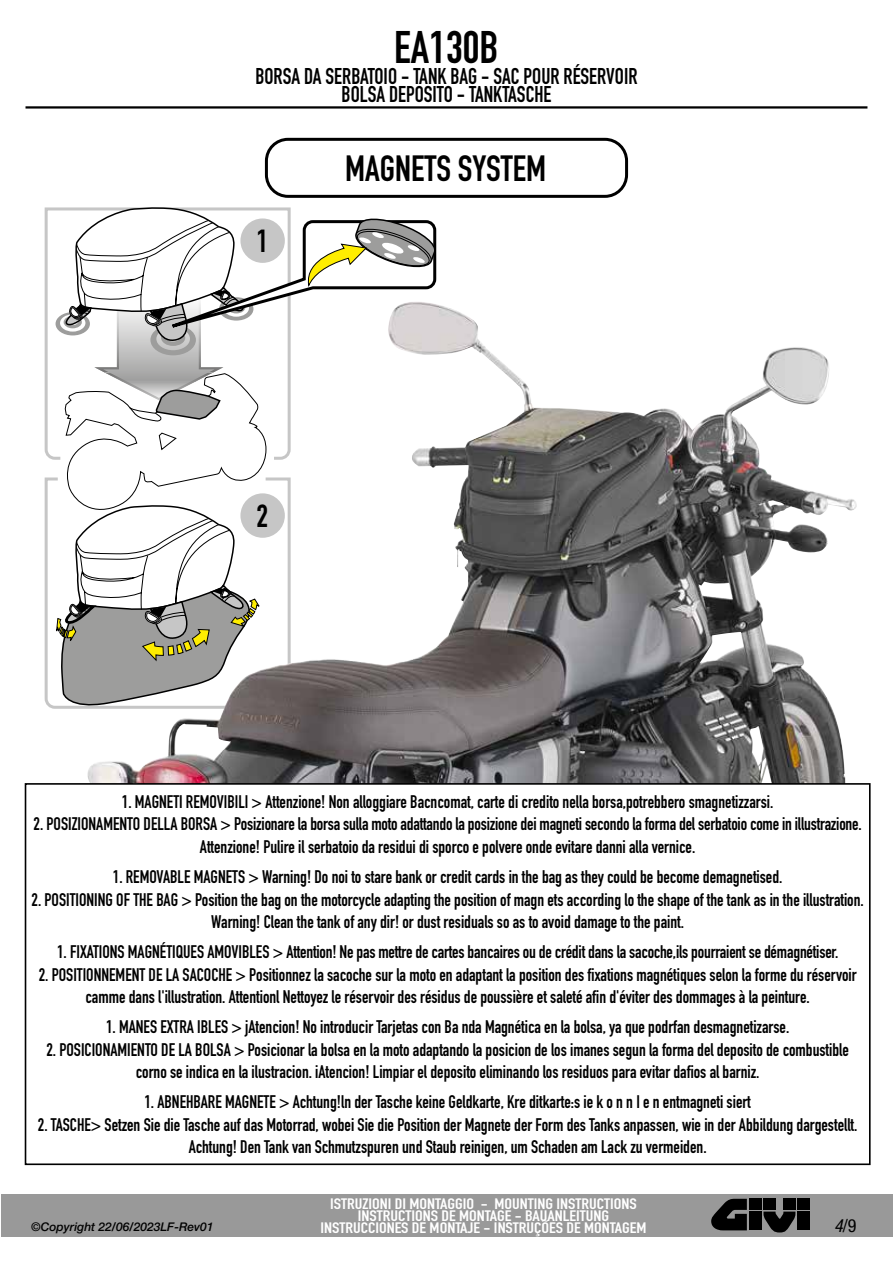
<style>
.page{position:relative;width:893px;height:1263px;background:#fff}
.page>*{position:absolute;margin:0;border:0;box-sizing:border-box;transform-origin:0 0}
.t1{font:45px "DIN Engschrift Std";color:#000}
.t2{font:36px "DIN Engschrift Std";color:#000}
.t3{font:31.5px "DIN Engschrift Std";color:#000}
.t4{font:22.5px/18px "DIN Engschrift Std";color:#000;text-align:center;scale:.95 1}
.t5{font:18px/22.5px "DIN Engschrift Std";color:#000;text-align:center}
.t6{font:condensed 18px "Helvetica Neue LT Std";color:#000}
.t7{font:15px/12px "DIN Engschrift Std";color:#fff;text-align:center;scale:1.2 1}
.t8{font:italic 500 12px "Helvetica Neue LT Std";color:#000}
.s1{font-style:italic}
</style>
<div class="page">
<svg style="left:44px;top:207px;width:11px;height:502px"></svg>
<svg style="left:55px;top:207px;width:382px;height:502px"></svg>
<img style="left:87px;top:301px;width:758px;height:482px">
<div style="left:25px;top:783px;width:846px;height:382px;border:2px solid #000"></div>
<div style="left:265px;top:138px;width:363px;height:60px;border:3px solid #000;border-radius:22px"></div>
<div style="left:240px;top:218px;width:45px;height:45px;background:#c6c6c6;border-radius:50%"></div>
<div style="left:240px;top:493px;width:45px;height:45px;background:#c6c6c6;border-radius:50%"></div>
<div style="left:1px;top:1194px;width:891px;height:43px;background:#999"></div>
<hr style="left:26px;top:106px;width:841px;height:3px;background:#000">
<svg style="left:711px;top:1199px;width:36px;height:31px"></svg>
<div style="left:749px;top:1199px;width:12px;height:11px;background:#000"></div>
<div style="left:749px;top:1211px;width:12px;height:19px;background:#000"></div>
<div style="left:798px;top:1199px;width:12px;height:11px;background:#000"></div>
<div style="left:798px;top:1211px;width:12px;height:19px;background:#000"></div>
<div style="left:763px;top:1199px;width:13px;height:11px;background:#000"></div>
<div style="left:783px;top:1199px;width:12px;height:11px;background:#000"></div>
<svg style="left:763px;top:1211px;width:32px;height:21px"></svg>
<h1 class="t1" style="left:394px;top:21px;width:106px">EA130B</h1>
<p class="t4" style="left:255px;top:67px;width:404px">BORSA DA SERBATOIO - TANK BAG - SAC POUR RÉSERVOIR<br>BOLSA DEPOSITO - TANKTASCHE</p>
<h3 class="t3" style="left:256px;top:222px;width:13px">1</h3>
<h2 class="t2" style="left:345px;top:147px;width:203px">MAGNETS SYSTEM</h2>
<h3 class="t3" style="left:256px;top:497px;width:13px">2</h3>
<p class="t5" style="left:122px;top:790px;width:653px">1. MAGNETI REMOVIBILI &gt; Attenzione! Non alloggiare Bacncomat, carte di credito nella borsa,potrebbero smagnetizzarsi.</p>
<p class="t5" style="left:34px;top:813px;width:830px">2. POSIZIONAMENTO DELLA BORSA &gt; Posizionare la borsa sulla moto adattando la posizione dei magneti secondo la forma del serbatoio come in illustrazione.<br>Attenzione! Pulire il serbatoio da residui di sporco e polvere onde evitare danni alla vernice.</p>
<p class="t5" style="left:113px;top:865px;width:671px">1. REMOVABLE MAGNETS &gt; Warning! Do noi to stare bank or credit cards in the bag as they could be become demagnetised.</p>
<p class="t5" style="left:32px;top:888px;width:834px">2. POSITIONING OF THE BAG &gt; Position the bag on the motorcycle adapting the position of magn ets according lo the shape of the tank as in the illustration.<br>Warning! Clean the tank of any dir! or dust residuals so as to avoid damage to the paint.</p>
<p class="t5" style="left:57px;top:940px;width:783px">1. FIXATIONS MAGNÉTIQUES AMOVIBLES &gt; Attention! Ne pas mettre de cartes bancaires ou de crédit dans la sacoche,ils pourraient se démagnétiser.</p>
<p class="t5" style="left:39px;top:963px;width:819px">2. POSITIONNEMENT DE LA SACOCHE &gt; Positionnez la sacoche sur la moto en adaptant la position des fixations magnétiques selon la forme du réservoir camme dans l'illustration. Attentionl Nettoyez le réservoir des résidus de poussière et saleté afin d'éviter des dommages à la peinture.</p>
<p class="t5" style="left:106px;top:1015px;width:685px">1. MANES EXTRA IBLES &gt; jAtencion! No introducir Tarjetas con Ba nda Magnética en la bolsa, ya que podrfan desmagnetizarse.</p>
<p class="t5" style="left:46px;top:1038px;width:804px">2. POSICIONAMIENTO DE LA BOLSA &gt; Posicionar la bolsa en la moto adaptando la posicion de los imanes segun la forma del deposito de combustible corno se indica en la ilustracion. iAtencion! Limpiar el deposito eliminando los residuos para evitar dafios al barniz.</p>
<p class="t5" style="left:144px;top:1090px;width:608px">1. ABNEHBARE MAGNETE &gt; Achtung!ln der Tasche keine Geldkarte, Kre ditkarte:s ie k o n n I e n entmagneti siert</p>
<p class="t5" style="left:38px;top:1113px;width:821px">2. TASCHE&gt; Setzen Sie die Tasche auf das Motorrad, wobei Sie die Position der Magnete der Form des Tanks anpassen, wie in der Abbildung dargestellt.<br>Achtung! Den Tank van Schmutzspuren und Staub reinigen, um Schaden am Lack zu vermeiden.</p>
<p class="t8" style="left:31px;top:1220px;width:184px">©Copyright 22/06/2023LF-Rev01</p>
<p class="t7" style="left:320px;top:1197px;width:273px">ISTRUZIONI DI MONTAGGIO - MOUNTING INSTRUCTIONS<br>INSTRUCTIONS DE MONTAGE - BAUANLEITUNG<br>INSTRUCCIONES DE MONTAJE - INSTRUÇÕES DE MONTAGEM</p>
<p class="t6" style="left:834px;top:1215px;width:24px"><span class="s1">4</span>/9</p>
</div>
